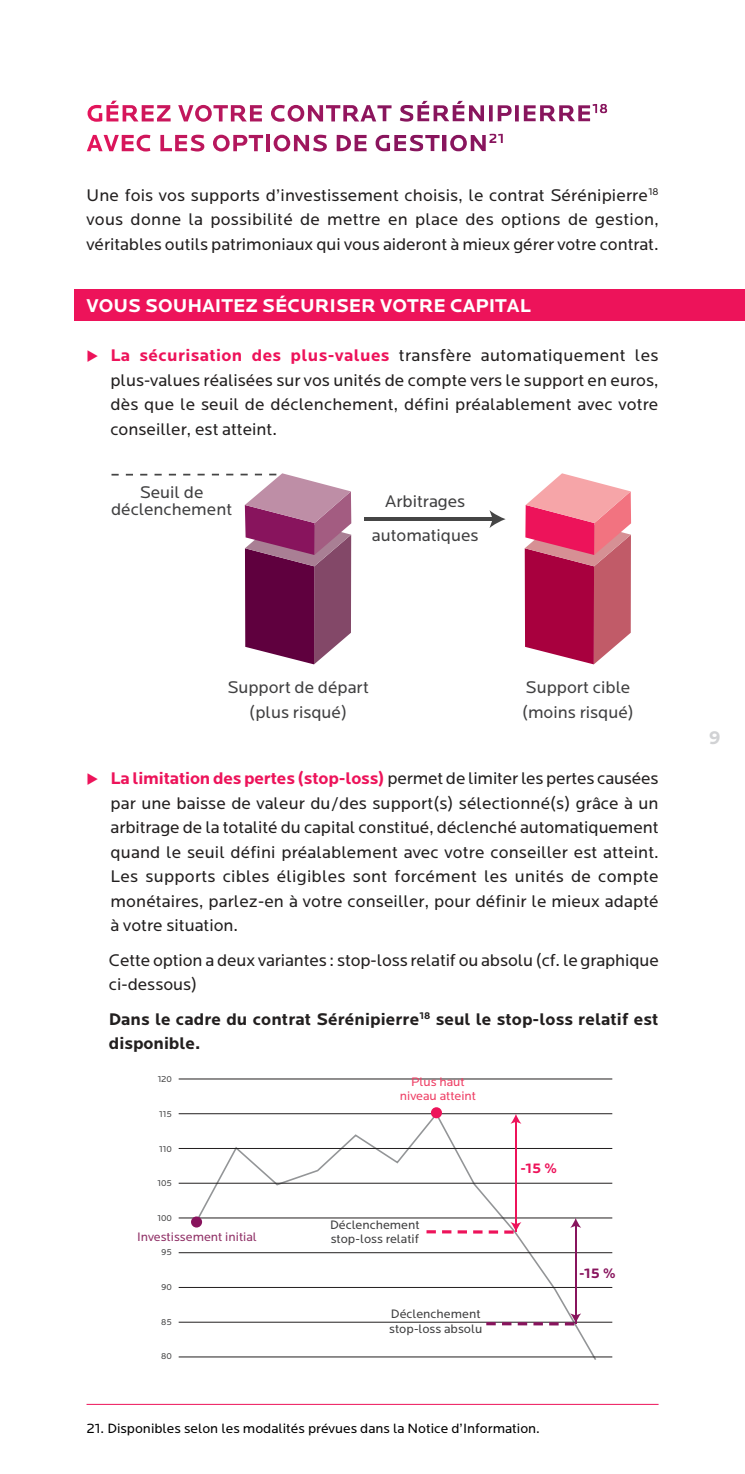
<style>
.page{position:relative;width:745px;height:1474px;background:#fff}
.page>*{position:absolute;margin:0;border:0;box-sizing:border-box;transform-origin:0 0}
.t1{font:700 19.25px "Locator";color:#fff}
.t2{font:700 19.25px "Locator";color:#d1d2d4}
.t3{font:17.5px/24.5px "Locator";letter-spacing:-.005em;color:#221f1f;text-align:justify}
.t4{font:17.5px/24.5px "Locator";color:#404041;text-align:center}
.t5{font:700 17.5px/24.5px "Locator";letter-spacing:.005em;color:#221f1f}
.t6{font:700 14.35px "Locator";color:#88145d}
.t7{font:700 14.35px "Locator";color:#ed135a}
.t8{font:14px "Locator";color:#000}
.t9{font:12.78px/14.3px "Locator";color:#404041}
.t10{font:12.78px/14.3px "Locator";color:#ee3f65;text-align:center}
.t11{font:12.78px "Locator";color:#903167}
.t12{font:8.92px "Locator";color:#404041}
.s1{color:#ed135a}
.s2{font-weight:700;color:#ed135a}
</style>
<div class="page">
<div style="left:74px;top:289px;width:670px;height:32px;background:#ed135a"></div>
<img style="left:87px;top:105px;width:15px;height:17px">
<img style="left:106px;top:101px;width:12px;height:20px">
<img style="left:122px;top:105px;width:16px;height:16px">
<img style="left:142px;top:105px;width:11px;height:16px">
<img style="left:157px;top:105px;width:13px;height:16px">
<img style="left:178px;top:105px;width:15px;height:16px">
<img style="left:195px;top:105px;width:33px;height:17px">
<img style="left:231px;top:105px;width:16px;height:16px">
<img style="left:250px;top:105px;width:12px;height:16px">
<img style="left:271px;top:105px;width:14px;height:17px">
<img style="left:287px;top:105px;width:17px;height:17px">
<img style="left:308px;top:105px;width:15px;height:16px">
<img style="left:326px;top:105px;width:14px;height:16px">
<img style="left:343px;top:105px;width:48px;height:16px">
<img style="left:399px;top:105px;width:14px;height:17px">
<img style="left:417px;top:101px;width:12px;height:20px">
<img style="left:433px;top:105px;width:16px;height:16px">
<img style="left:452px;top:101px;width:12px;height:20px">
<img style="left:469px;top:105px;width:15px;height:16px">
<img style="left:489px;top:105px;width:3px;height:16px">
<img style="left:497px;top:105px;width:14px;height:16px">
<img style="left:515px;top:105px;width:3px;height:16px">
<img style="left:523px;top:105px;width:12px;height:16px">
<img style="left:540px;top:105px;width:15px;height:16px">
<img style="left:559px;top:105px;width:15px;height:16px">
<img style="left:578px;top:105px;width:12px;height:16px">
<svg style="left:592px;top:104px;width:15px;height:9px"></svg>
<img style="left:87px;top:135px;width:32px;height:16px">
<img style="left:122px;top:135px;width:12px;height:16px">
<img style="left:136px;top:135px;width:14px;height:16px">
<img style="left:160px;top:135px;width:12px;height:16px">
<img style="left:175px;top:135px;width:12px;height:16px">
<img style="left:190px;top:135px;width:14px;height:16px">
<img style="left:213px;top:135px;width:16px;height:16px">
<img style="left:233px;top:135px;width:30px;height:16px">
<img style="left:266px;top:135px;width:3px;height:16px">
<img style="left:273px;top:135px;width:17px;height:16px">
<img style="left:294px;top:135px;width:15px;height:16px">
<img style="left:313px;top:135px;width:13px;height:16px">
<img style="left:336px;top:135px;width:15px;height:16px">
<img style="left:354px;top:135px;width:12px;height:16px">
<img style="left:375px;top:135px;width:15px;height:16px">
<img style="left:394px;top:135px;width:12px;height:16px">
<img style="left:409px;top:135px;width:14px;height:16px">
<img style="left:425px;top:135px;width:14px;height:16px">
<img style="left:442px;top:135px;width:4px;height:16px">
<img style="left:450px;top:135px;width:16px;height:16px">
<img style="left:470px;top:135px;width:15px;height:16px">
<svg style="left:489px;top:134px;width:13px;height:9px"></svg>
<hr style="left:86px;top:1403px;width:572px;height:1px;background:#ed135a">
<svg style="left:193px;top:1111px;width:404px;height:249px"></svg>
<hr style="left:178px;top:1078px;width:434px;height:1px;background:#221f1f">
<hr style="left:178px;top:1182px;width:434px;height:1px;background:#221f1f">
<hr style="left:178px;top:1287px;width:434px;height:1px;background:#221f1f">
<hr style="left:178px;top:1113px;width:434px;height:1px;background:#221f1f">
<hr style="left:178px;top:1217px;width:434px;height:1px;background:#221f1f">
<hr style="left:178px;top:1321px;width:434px;height:1px;background:#221f1f">
<hr style="left:178px;top:1148px;width:434px;height:1px;background:#221f1f">
<hr style="left:178px;top:1252px;width:434px;height:1px;background:#221f1f">
<hr style="left:178px;top:1356px;width:434px;height:1px;background:#221f1f">
<div style="left:191px;top:1216px;width:11px;height:11px;background:#88145d;border-radius:50%"></div>
<div style="left:430px;top:1107px;width:11px;height:11px;background:#ed135a;border-radius:50%"></div>
<hr style="left:515px;top:1120px;width:1px;height:111px;background:#ed135a">
<svg style="left:510px;top:1113px;width:11px;height:10px"></svg>
<hr style="left:574px;top:1224px;width:2px;height:99px;background:#88145d">
<svg style="left:570px;top:1217px;width:11px;height:10px"></svg>
<svg style="left:486px;top:1313px;width:95px;height:12px"></svg>
<svg style="left:426px;top:1222px;width:95px;height:11px"></svg>
<svg style="left:524px;top:473px;width:106px;height:191px;background:#d15979"></svg>
<hr style="left:364px;top:517px;width:131px;height:4px;background:#454545">
<svg style="left:489px;top:510px;width:16px;height:18px"></svg>
<svg style="left:111px;top:473px;width:240px;height:191px"></svg>
<p class="t3" style="left:86px;top:182px;width:573px">Une fois vos supports d’investissement choisis, le contrat Sérénipierre<sup>18 </sup>vous donne la possibilité de mettre en place des options de gestion, véritables outils patrimoniaux qui vous aideront à mieux gérer votre contrat.</p>
<p class="t1" style="left:86px;top:296px;width:445px">VOUS SOUHAITEZ SÉCURISER VOTRE CAPITAL</p>
<p class="t3" style="left:110px;top:343px;width:549px;text-indent:-24px"><span class="s1">◆</span> <span class="s2">La sécurisation des plus-values</span> transfère automatiquement les plus-values réalisées sur vos unités de compte vers le support en euros, dès que le seuil de déclenchement, défini préalablement avec votre conseiller, est atteint.</p>
<p class="t4" style="left:111px;top:483px;width:123px;line-height:17.5px">Seuil de déclenchement</p>
<p class="t4" style="left:371px;top:484px;width:108px;line-height:34.5px">Arbitrages automatiques</p>
<p class="t4" style="left:227px;top:675px;width:143px">Support de départ (plus risqué)</p>
<p class="t4" style="left:521px;top:675px;width:113px;text-align:left">Support cible (moins risqué)</p>
<p class="t3" style="left:110px;top:766px;width:549px;text-indent:-24px"><span class="s1">◆</span> <span class="s2">La limitation des pertes (stop-loss)</span> permet de limiter les pertes causées par une baisse de valeur du/des support(s) sélectionné(s) grâce à un arbitrage de la totalité du capital constitué, déclenché automatiquement quand le seuil défini préalablement avec votre conseiller est atteint.<br>Les supports cibles éligibles sont forcément les unités de compte monétaires, parlez-en à votre conseiller, pour définir le mieux adapté à votre situation.</p>
<p class="t3" style="left:109px;top:947px;width:551px">Cette option a deux variantes : stop-loss relatif ou absolu (cf. le graphique ci-dessous)</p>
<p class="t5" style="left:109px;top:1006px;width:550px">Dans le cadre du contrat Sérénipierre<sup>18</sup> seul le stop-loss relatif est disponible.</p>
<p class="t12" style="left:157px;top:1074px;width:16px">120</p>
<p class="t12" style="left:159px;top:1109px;width:14px">115</p>
<p class="t12" style="left:159px;top:1143px;width:14px">110</p>
<p class="t12" style="left:157px;top:1178px;width:16px">105</p>
<p class="t12" style="left:157px;top:1213px;width:16px">100</p>
<p class="t12" style="left:161px;top:1247px;width:12px">95</p>
<p class="t12" style="left:161px;top:1282px;width:12px">90</p>
<p class="t12" style="left:161px;top:1316px;width:12px">85</p>
<p class="t12" style="left:161px;top:1351px;width:12px">80</p>
<p class="t10" style="left:399px;top:1074px;width:78px">Plus haut niveau atteint</p>
<p class="t7" style="left:520px;top:1161px;width:38px">-15 %</p>
<p class="t9" style="left:330px;top:1217px;width:91px">Déclenchement stop-loss relatif</p>
<p class="t11" style="left:137px;top:1230px;width:121px">Investissement initial</p>
<p class="t6" style="left:579px;top:1265px;width:38px">-15 %</p>
<p class="t9" style="left:389px;top:1306px;width:95px">Déclenchement stop-loss absolu</p>
<p class="t8" style="left:86px;top:1421px;width:454px">21. Disponibles selon les modalités prévues dans la Notice d’Information.</p>
<p class="t2" style="left:708px;top:728px;width:13px">9</p>
</div>
